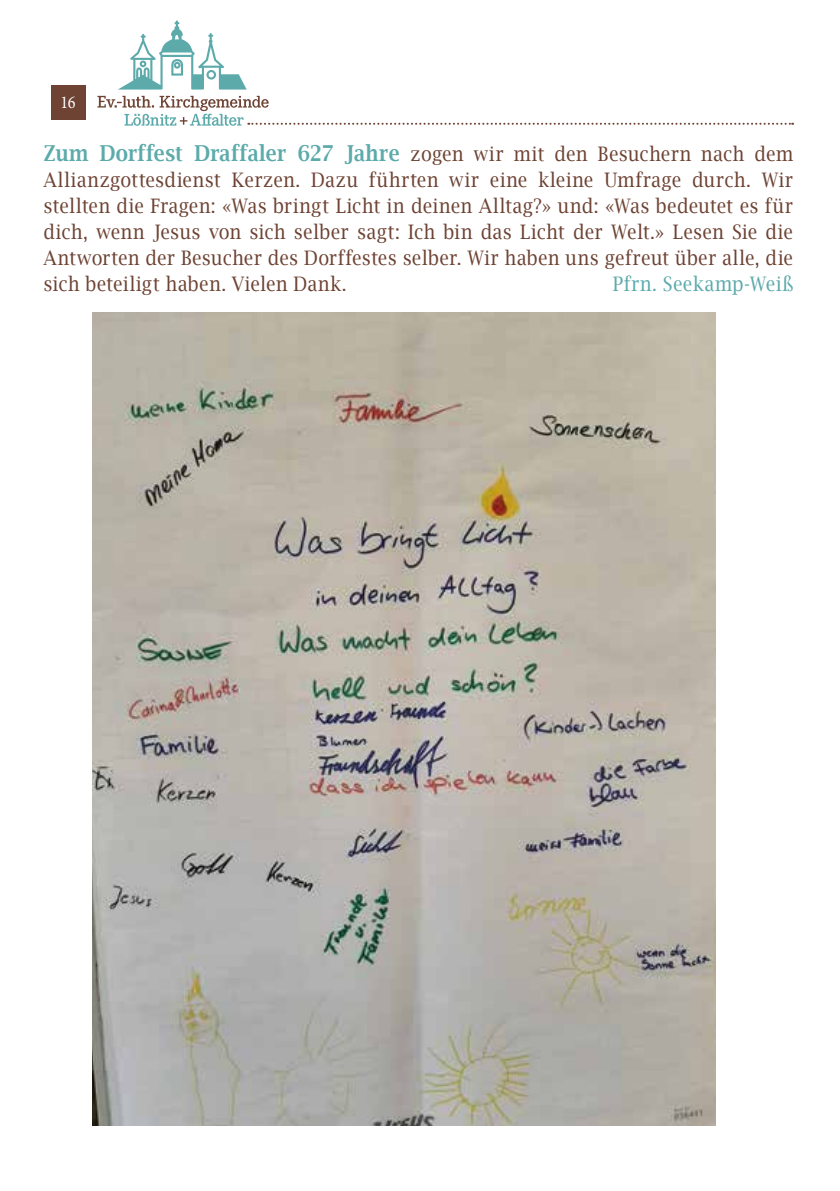
<style>
.page{position:relative;width:840px;height:1191px;background:#fff}
.page>*{position:absolute;margin:0;border:0;box-sizing:border-box;transform-origin:0 0}
.t1{font:20px/26px "Lucida Bright";letter-spacing:.025em;color:#6e4334;text-align:justify;scale:.9 1}
.t2{font:20px "Lucida Bright";letter-spacing:.03em;color:#5daaab;scale:.9 1}
.t3{font:18px "Minion Pro";color:#fff;scale:.9 1}
.s1{font-weight:600;font-size:22px;color:#5daaab}
</style>
<div class="page">
<svg style="left:118px;top:20px;width:128px;height:70px"></svg>
<svg style="left:97px;top:96px;width:695px;height:30px"></svg>
<div style="left:51px;top:85px;width:34px;height:34px;background:#6e4334"></div>
<img style="left:93px;top:312px;width:621px;height:813px">
<p class="t3" style="left:61px;top:90px;width:18px">16</p>
<p class="t1" style="left:43px;top:140px;width:834px"><span class="s1">Zum Dorffest Draffaler 627 Jahre</span> zogen wir mit den Besuchern nach dem Allianzgottesdienst Kerzen. Dazu führten wir eine kleine Umfrage durch. Wir stellten die Fragen: «Was bringt Licht in deinen Alltag?» und: «Was bedeutet es für dich, wenn Jesus von sich selber sagt: Ich bin das Licht der Welt.» Lesen Sie die Antworten der Besucher des Dorffestes selber. Wir haben uns gefreut über alle, die sich beteiligt haben. Vielen Dank.</p>
<p class="t2" style="left:612px;top:272px;width:202px">Pfrn. Seekamp-Weiß</p>
</div>
